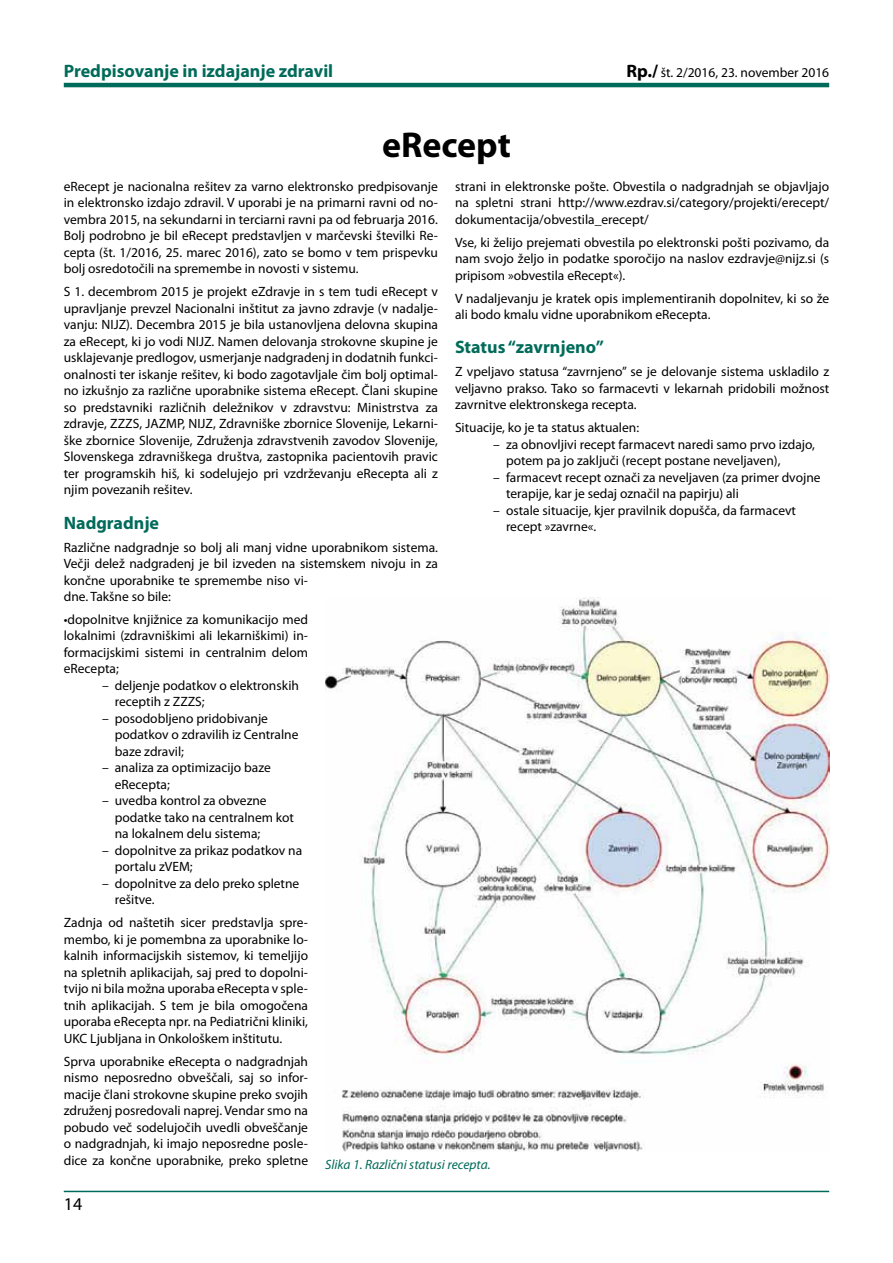
<style>
.page{position:relative;width:893px;height:1263px;background:#fff}
.page>*{position:absolute;margin:0;border:0;box-sizing:border-box;transform-origin:0 0}
.t1{font:700 36px "Myriad Pro";color:#000}
.t2{font:700 18px "Myriad Pro";color:#006b5a}
.t3{font:18px "Myriad Pro";color:#000}
.t4{font:13.5px/16.5px "Myriad Pro";color:#000}
.t5{font:italic 13.5px "Myriad Pro";color:#006b5a}
.s1{font-weight:700;font-size:18px}
</style>
<div class="page">
<hr style="left:64px;top:1191px;width:765px;height:1px;background:#006b5a">
<hr style="left:64px;top:83px;width:765px;height:4px;background:#006b5a">
<img style="left:325px;top:597px;width:504px;height:555px">
<h2 class="t2" style="left:64px;top:59px;width:271px">Predpisovanje in izdajanje zdravil</h2>
<p class="t4" style="left:626px;top:64px;width:204px"><span class="s1">Rp./</span> št. 2/2016, 23. november 2016</p>
<h1 class="t1" style="left:382px;top:121px;width:130px">eRecept</h1>
<p class="t4" style="left:455px;top:178px;width:376px;text-align:justify">strani in elektronske pošte. Obvestila o nadgradnjah se objavljajo na spletni strani http://www.ezdrav.si/category/projekti/erecept/ dokumentacija/obvestila_erecept/</p>
<p class="t4" style="left:455px;top:234px;width:376px;text-align:justify">Vse, ki želijo prejemati obvestila po elektronski pošti pozivamo, da nam svojo željo in podatke sporočijo na naslov ezdravje@nijz.si (s pripisom »obvestila eRecept«).</p>
<p class="t4" style="left:455px;top:290px;width:376px">V nadaljevanju je kratek opis implementiranih dopolnitev, ki so že ali bodo kmalu vidne uporabnikom eRecepta.</p>
<h2 class="t2" style="left:455px;top:336px;width:150px">Status “zavrnjeno”</h2>
<p class="t4" style="left:455px;top:363px;width:376px;text-align:justify">Z vpeljavo statusa “zavrnjeno” se je delovanje sistema uskladilo z veljavno prakso. Tako so farmacevti v lekarnah pridobili možnost zavrnitve elektronskega recepta.</p>
<p class="t4" style="left:455px;top:419px;width:186px">Situacije, ko je ta status aktualen:</p>
<p class="t4" style="left:506px;top:436px;width:310px;text-indent:-13px">– za obnovljivi recept farmacevt naredi samo prvo izdajo, potem pa jo zaključi (recept postane neveljaven),</p>
<p class="t4" style="left:506px;top:469px;width:316px;text-indent:-13px">– farmacevt recept označi za neveljaven (za primer dvojne terapije, kar je sedaj označil na papirju) ali</p>
<p class="t4" style="left:506px;top:502px;width:292px;text-indent:-13px">– ostale situacije, kjer pravilnik dopušča, da farmacevt recept »zavrne«.</p>
<p class="t4" style="left:64px;top:178px;width:376px;text-align:justify">eRecept je nacionalna rešitev za varno elektronsko predpisovanje in elektronsko izdajo zdravil. V uporabi je na primarni ravni od no&shy;vembra 2015, na sekundarni in terciarni ravni pa od februarja 2016.<br>Bolj podrobno je bil eRecept predstavljen v marčevski številki Re&shy;cepta (št. 1/2016, 25. marec 2016), zato se bomo v tem prispevku bolj osredotočili na spremembe in novosti v sistemu.</p>
<p class="t4" style="left:64px;top:283px;width:376px;text-align:justify">S 1. decembrom 2015 je projekt eZdravje in s tem tudi eRecept v upravljanje prevzel Nacionalni inštitut za javno zdravje (v nadalje&shy;vanju: NIJZ). Decembra 2015 je bila ustanovljena delovna skupina za eRecept, ki jo vodi NIJZ. Namen delovanja strokovne skupine je usklajevanje predlogov, usmerjanje nadgradenj in dodatnih funkci&shy;onalnosti ter iskanje rešitev, ki bodo zagotavljale čim bolj optimal&shy;no izkušnjo za različne uporabnike sistema eRecept. Člani skupine so predstavniki različnih deležnikov v zdravstvu: Ministrstva za zdravje, ZZZS, JAZMP, NIJZ, Zdravniške zbornice Slovenije, Lekarni&shy;ške zbornice Slovenije, Združenja zdravstvenih zavodov Slovenije, Slovenskega zdravniškega društva, zastopnika pacientovih pravic ter programskih hiš, ki sodelujejo pri vzdrževanju eRecepta ali z njim povezanih rešitev.</p>
<h2 class="t2" style="left:64px;top:511px;width:97px">Nadgradnje</h2>
<p class="t4" style="left:64px;top:538px;width:376px">Različne nadgradnje so bolj ali manj vidne uporabnikom sistema.<br>Večji delež nadgradenj je bil izveden na sistemskem nivoju in za končne uporabnike te spremembe niso vi-<br>dne. Takšne so bile:</p>
<p class="t4" style="left:64px;top:611px;width:246px;text-align:justify">• dopolnitve knjižnice za komunikacijo med lokalnimi (zdravniškimi ali lekarniškimi) in&shy;formacijskimi sistemi in centralnim delom eRecepta;</p>
<p class="t4" style="left:115px;top:677px;width:186px;text-indent:-13px">– deljenje podatkov o elektronskih receptih z ZZZS;</p>
<p class="t4" style="left:115px;top:710px;width:185px;text-indent:-13px">– posodobljeno pridobivanje podatkov o zdravilih iz Centralne baze zdravil;</p>
<p class="t4" style="left:115px;top:759px;width:157px;text-indent:-13px">– analiza za optimizacijo baze eRecepta;</p>
<p class="t4" style="left:115px;top:792px;width:181px;text-indent:-13px">– uvedba kontrol za obvezne podatke tako na centralnem kot na lokalnem delu sistema;</p>
<p class="t4" style="left:115px;top:842px;width:189px;text-indent:-13px">– dopolnitve za prikaz podatkov na portalu zVEM;</p>
<p class="t4" style="left:115px;top:875px;width:186px;text-indent:-13px">– dopolnitve za delo preko spletne rešitve.</p>
<p class="t4" style="left:64px;top:914px;width:246px;text-align:justify">Zadnja od naštetih sicer predstavlja spre&shy;membo, ki je pomembna za uporabnike lo&shy;kalnih informacijskih sistemov, ki temeljijo na spletnih aplikacijah, saj pred to dopolni&shy;tvijo ni bila možna uporaba eRecepta v sple&shy;tnih aplikacijah. S tem je bila omogočena uporaba eRecepta npr. na Pediatrični kliniki, UKC Ljubljana in Onkološkem inštitutu.</p>
<p class="t4" style="left:64px;top:1053px;width:246px;text-align:justify">Sprva uporabnike eRecepta o nadgradnjah nismo neposredno obveščali, saj so infor&shy;macije člani strokovne skupine preko svojih združenj posredovali naprej. Vendar smo na pobudo več sodelujočih uvedli obveščanje o nadgradnjah, ki imajo neposredne posle&shy;dice za končne uporabnike, preko spletne</p>
<p class="t5" style="left:325px;top:1156px;width:167px">Slika 1. Različni statusi recepta.</p>
<h2 class="t3" style="left:64px;top:1192px;width:20px">14</h2>
</div>
